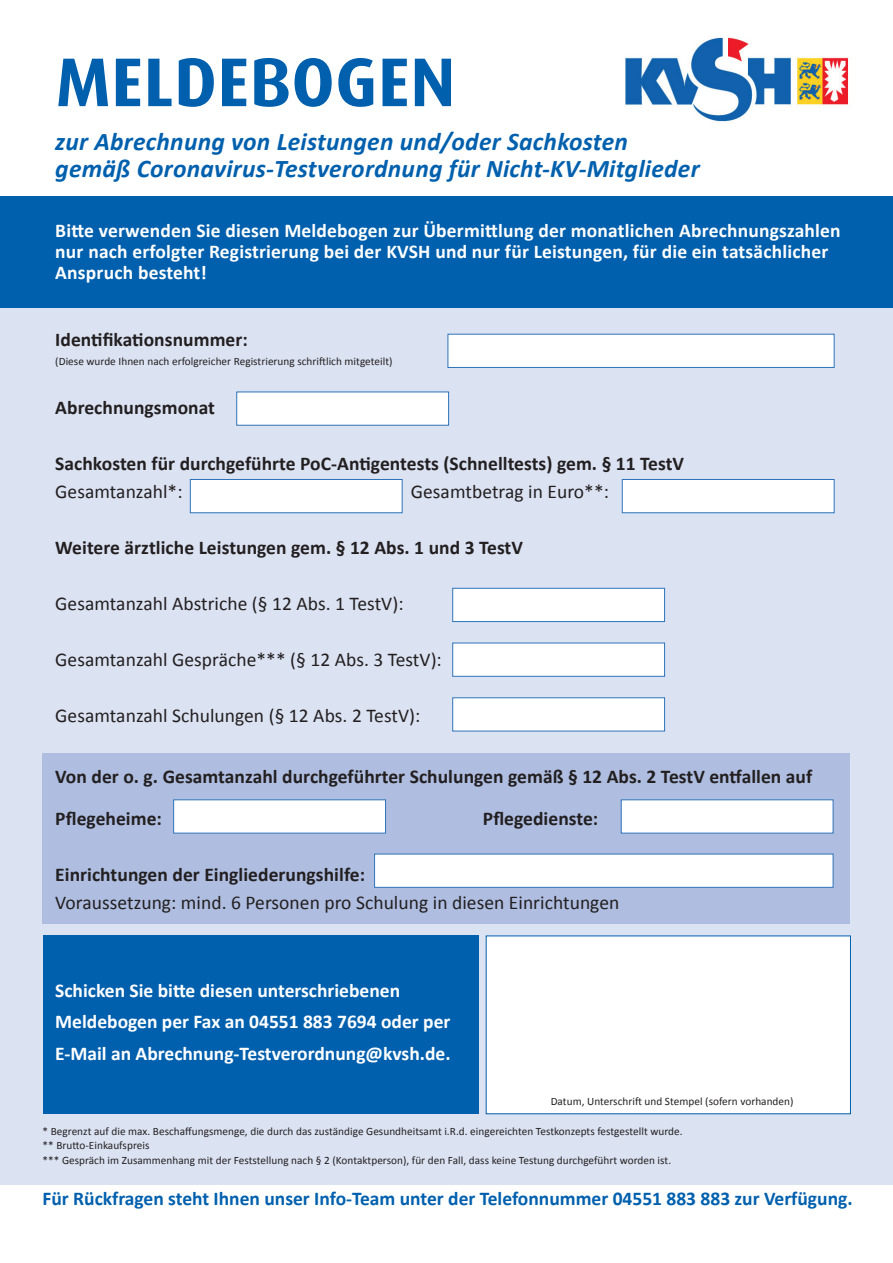
<style>
.page{position:relative;width:893px;height:1263px;background:#fff}
.page>*{position:absolute;margin:0;border:0;box-sizing:border-box;transform-origin:0 0}
.t1{font:700 69px "Dax OT";letter-spacing:.01em;color:#0160ae}
.t2{font:italic 700 25.5px/27px "Calibri";letter-spacing:.01em;color:#0160ae}
.t3{font:700 19.5px/21px "Calibri";letter-spacing:.01em;color:#fff}
.t4{font:700 19.5px/42.5px "Calibri";letter-spacing:.005em;color:#231f20}
.t5{font:19.5px "Calibri";letter-spacing:.005em;color:#231f20}
.t6{font:700 19.5px "Calibri";color:#0160ae}
.t7{font:11.25px/14.7px "Calibri";letter-spacing:.005em;color:#231f20}
</style>
<div class="page">
<div style="left:0;top:198px;width:893px;height:986px;background:#dbe2f2"></div>
<div style="left:43px;top:753px;width:807px;height:170px;background:#aebde0"></div>
<div style="left:0;top:196px;width:893px;height:112px;background:#0160ae"></div>
<img style="left:625px;top:37px;width:224px;height:85px">
<div style="left:43px;top:935px;width:435px;height:179px;background:#0160ae"></div>
<div style="left:486px;top:935px;width:365px;height:179px;background:#fff"></div>
<div style="left:448px;top:334px;width:386px;height:34px;background:#fff;border:1px solid #2f74ba"></div>
<div style="left:236px;top:392px;width:213px;height:34px;background:#fff;border:1px solid #2f74ba"></div>
<div style="left:452px;top:588px;width:213px;height:34px;background:#fff;border:1px solid #2f74ba"></div>
<div style="left:173px;top:799px;width:213px;height:34px;background:#fff;border:1px solid #2f74ba"></div>
<div style="left:621px;top:799px;width:212px;height:34px;background:#fff;border:1px solid #2f74ba"></div>
<div style="left:374px;top:854px;width:459px;height:34px;background:#fff;border:1px solid #2f74ba"></div>
<div style="left:622px;top:479px;width:212px;height:34px;background:#fff;border:1px solid #2f74ba"></div>
<div style="left:190px;top:479px;width:213px;height:34px;background:#fff;border:1px solid #2f74ba"></div>
<div style="left:452px;top:643px;width:213px;height:34px;background:#fff;border:1px solid #2f74ba"></div>
<div style="left:452px;top:697px;width:213px;height:34px;background:#fff;border:1px solid #2f74ba"></div>
<h1 class="t1" style="left:56px;top:43px;width:401px">MELDEBOGEN</h1>
<h2 class="t2" style="left:55px;top:128px;width:646px">zur Abrechnung von Leistungen und/oder Sachkosten gemäß Coronavirus-Testverordnung für Nicht-KV-Mitglieder</h2>
<h3 class="t3" style="left:55px;top:220px;width:787px">Bitte verwenden Sie diesen Meldebogen zur Übermittlung der monatlichen Abrechnungszahlen nur nach erfolgter Registrierung bei der KVSH und nur für Leistungen, für die ein tatsächlicher<br>Anspruch besteht!</h3>
<h3 class="t4" style="left:55px;top:319px;width:194px">Identifikationsnummer:</h3>
<p class="t7" style="left:55px;top:354px;width:339px">(Diese wurde Ihnen nach erfolgreicher Registrierung schriftlich mitgeteilt)</p>
<h3 class="t4" style="left:55px;top:386px;width:161px">Abrechnungsmonat</h3>
<h3 class="t4" style="left:55px;top:442px;width:630px">Sachkosten für durchgeführte PoC-Antigentests (Schnelltests) gem. § 11 TestV</h3>
<h3 class="t5" style="left:55px;top:479px;width:129px">Gesamtanzahl*:</h3>
<h3 class="t5" style="left:411px;top:479px;width:200px">Gesamtbetrag in Euro**:</h3>
<h3 class="t4" style="left:55px;top:526px;width:469px">Weitere ärztliche Leistungen gem. § 12 Abs. 1 und 3 TestV</h3>
<h3 class="t5" style="left:55px;top:591px;width:350px">Gesamtanzahl Abstriche (§ 12 Abs. 1 TestV):</h3>
<h3 class="t5" style="left:55px;top:647px;width:388px">Gesamtanzahl Gespräche*** (§ 12 Abs. 3 TestV):</h3>
<h3 class="t5" style="left:55px;top:703px;width:367px">Gesamtanzahl Schulungen (§ 12 Abs. 2 TestV):</h3>
<h3 class="t4" style="left:55px;top:755px;width:758px">Von der o. g. Gesamtanzahl durchgeführter Schulungen gemäß § 12 Abs. 2 TestV entfallen auf<br>Pflegeheime:</h3>
<h3 class="t4" style="left:483px;top:797px;width:117px">Pflegedienste:</h3>
<h3 class="t4" style="left:55px;top:853px;width:311px">Einrichtungen der Eingliederungshilfe:</h3>
<h3 class="t5" style="left:55px;top:890px;width:566px">Voraussetzung: mind. 6 Personen pro Schulung in diesen Einrichtungen</h3>
<h3 class="t3" style="left:55px;top:975px;width:397px;line-height:31.5px">Schicken Sie bitte diesen unterschriebenen<br>Meldebogen per Fax an 04551 883 7694 oder per<br>E-Mail an Abrechnung-Testverordnung@kvsh.de.</h3>
<p class="t7" style="left:551px;top:1093px;width:244px">Datum, Unterschrift und Stempel (sofern vorhanden)</p>
<p class="t7" style="left:43px;top:1123px;width:642px">* Begrenzt auf die max. Beschaffungsmenge, die durch das zuständige Gesundheitsamt i.R.d. eingereichten Testkonzepts festgestellt wurde. ** Brutto-Einkaufspreis<br>*** Gespräch im Zusammenhang mit der Feststellung nach § 2 (Kontaktperson), für den Fall, dass keine Testung durchgeführt worden ist.</p>
<h3 class="t6" style="left:43px;top:1186px;width:812px">Für Rückfragen steht Ihnen unser Info-Team unter der Telefonnummer 04551 883 883 zur Verfügung.</h3>
</div>
